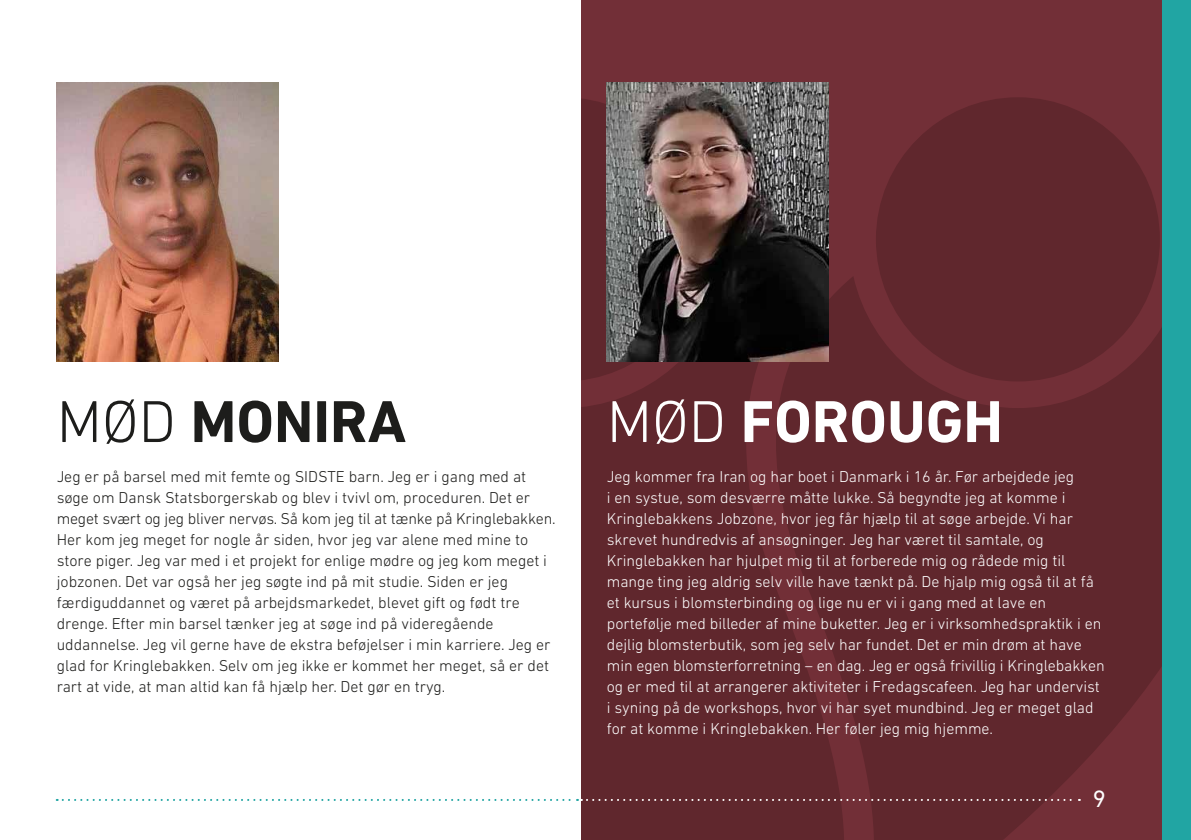
<style>
.page{position:relative;width:1191px;height:840px;background:#fff}
.page>*{position:absolute;margin:0;border:0;box-sizing:border-box;transform-origin:0 0}
.t1{font:700 60px "DIN Next CYR";color:#fff}
.t2{font:700 60px "DIN Next CYR";color:#1d1d1b}
.t3{font:24px "DIN Next CYR";color:#fff}
.t4{font:300 16px/21px "DIN Next CYR";color:#fff}
.t5{font:300 16px/21px "DIN Next CYR";color:#1d1d1b}
.s1{font-weight:300}
</style>
<div class="page">
<div style="left:581px;top:0;width:581px;height:839px;background:#722f37"></div>
<svg style="left:844px;top:276px;width:318px;height:563px;fill:#60272d"></svg>
<div style="left:581px;top:97px;width:26px;height:169px;background:#60272d"></div>
<svg style="left:581px;top:266px;width:263px;height:573px;background:#61282e"></svg>
<div style="left:876px;top:97px;width:283px;height:284px;background:#60272d;border-radius:50%"></div>
<svg style="left:57px;top:798px;width:1023px;height:2px"></svg>
<div style="left:1162px;top:0;width:29px;height:839px;background:#21a5a3"></div>
<img style="left:57px;top:83px;width:221px;height:278px">
<img style="left:607px;top:83px;width:221px;height:278px">
<h1 class="t2" style="left:57px;top:386px;width:351px"><span class="s1">MØD</span> MONIRA</h1>
<p class="t5" style="left:57px;top:465px;width:500px">Jeg er på barsel med mit femte og SIDSTE barn. Jeg er i gang med at søge om Dansk Statsborgerskab og blev i tvivl om, proceduren. Det er meget svært og jeg bliver nervøs. Så kom jeg til at tænke på Kringlebakken.<br>Her kom jeg meget for nogle år siden, hvor jeg var alene med mine to store piger. Jeg var med i et projekt for enlige mødre og jeg kom meget i jobzonen. Det var også her jeg søgte ind på mit studie. Siden er jeg færdiguddannet og været på arbejdsmarkedet, blevet gift og født tre drenge. Efter min barsel tænker jeg at søge ind på videregående uddannelse. Jeg vil gerne have de ekstra beføjelser i min karriere. Jeg er glad for Kringlebakken. Selv om jeg ikke er kommet her meget, så er det rart at vide, at man altid kan få hjælp her. Det gør en tryg.</p>
<h1 class="t1" style="left:607px;top:386px;width:397px"><span class="s1">MØD</span> FOROUGH</h1>
<p class="t4" style="left:607px;top:465px;width:499px">Jeg kommer fra Iran og har boet i Danmark i 16 år. Før arbejdede jeg<br>i en systue, som desværre måtte lukke. Så begyndte jeg at komme i Kringlebakkens Jobzone, hvor jeg får hjælp til at søge arbejde. Vi har skrevet hundredvis af ansøgninger. Jeg har været til samtale, og Kringlebakken har hjulpet mig til at forberede mig og rådede mig til mange ting jeg aldrig selv ville have tænkt på. De hjalp mig også til at få et kursus i blomsterbinding og lige nu er vi i gang med at lave en portefølje med billeder af mine buketter. Jeg er i virksomhedspraktik i en dejlig blomsterbutik, som jeg selv har fundet. Det er min drøm at have min egen blomsterforretning – en dag. Jeg er også frivillig i Kringlebakken og er med til at arrangerer aktiviteter i Fredagscafeen. Jeg har undervist i syning på de workshops, hvor vi har syet mundbind. Jeg er meget glad for at komme i Kringlebakken. Her føler jeg mig hjemme.</p>
<h2 class="t3" style="left:1093px;top:784px;width:15px">9</h2>
</div>
